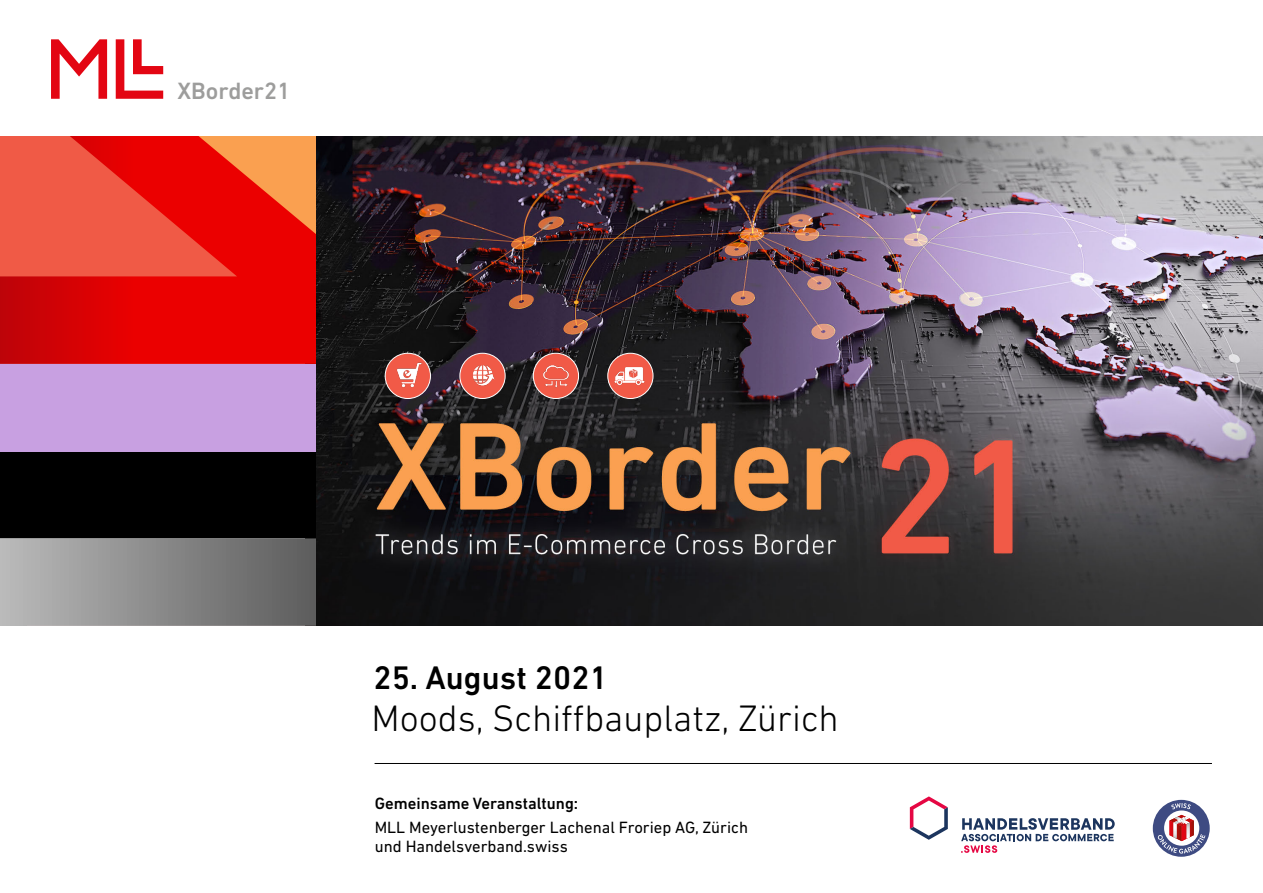
<style>
.page{position:relative;width:1263px;height:893px;background:#fff}
.page>*{position:absolute;margin:0;border:0;box-sizing:border-box;transform-origin:0 0}
.t1{font:300 37.5px "DIN Next LT Pro";color:#000}
.t2{font:500 33.15px "DIN Next LT Pro";color:#000}
.t3{font:500 24px "DIN Next LT Pro";color:#9d9d9c}
.t4{font:16.65px/20px "DIN Next LT Pro";color:#000}
.t5{font:500 16.65px "DIN Next LT Pro";color:#000}
</style>
<div class="page">
<svg style="left:116px;top:39px;width:47px;height:60px"></svg>
<svg style="left:51px;top:39px;width:56px;height:60px"></svg>
<img style="left:316px;top:136px;width:947px;height:489px">
<div style="left:0;top:451px;width:316px;height:87px;background:#000"></div>
<div style="left:0;top:364px;width:316px;height:87px;background:#c8a0e1"></div>
<svg style="left:0;top:538px;width:316px;height:87px"></svg>
<svg style="left:0;top:136px;width:316px;height:228px"></svg>
<hr style="left:375px;top:763px;width:837px;height:1px;background:#000">
<svg style="left:910px;top:796px;width:38px;height:44px"></svg>
<svg style="left:961px;top:818px;width:154px;height:35px"></svg>
<svg style="left:1153px;top:800px;width:57px;height:57px"></svg>
<div style="left:385px;top:353px;width:45px;height:45px;background:#f15a47;border-radius:50%"></div>
<div style="left:385px;top:353px;width:46px;height:46px;border:1px solid #fff;border-radius:50%"></div>
<div style="left:460px;top:353px;width:45px;height:45px;background:#f15a47;border-radius:50%"></div>
<div style="left:459px;top:353px;width:46px;height:46px;border:1px solid #fff;border-radius:50%"></div>
<svg style="left:533px;top:353px;width:45px;height:45px"></svg>
<div style="left:533px;top:353px;width:46px;height:46px;border:1px solid #fff;border-radius:50%"></div>
<div style="left:608px;top:353px;width:45px;height:45px;background:#f15a47;border-radius:50%"></div>
<div style="left:607px;top:353px;width:46px;height:46px;border:1px solid #fff;border-radius:50%"></div>
<img style="left:609px;top:361px;width:40px;height:29px">
<img style="left:537px;top:360px;width:38px;height:32px">
<img style="left:465px;top:359px;width:35px;height:27px">
<img style="left:392px;top:356px;width:35px;height:35px">
<h3 class="t3" style="left:178px;top:77px;width:114px">XBorder21</h3>
<h2 class="t2" style="left:373px;top:659px;width:236px">25. August 2021</h2>
<h1 class="t1" style="left:372px;top:696px;width:469px">Moods, Schiffbauplatz, Zürich</h1>
<p class="t5" style="left:375px;top:794px;width:205px">Gemeinsame Veranstaltung:</p>
<p class="t4" style="left:375px;top:817px;width:375px">MLL Meyerlustenberger Lachenal Froriep AG, Zürich und Handelsverband.swiss</p>
</div>
